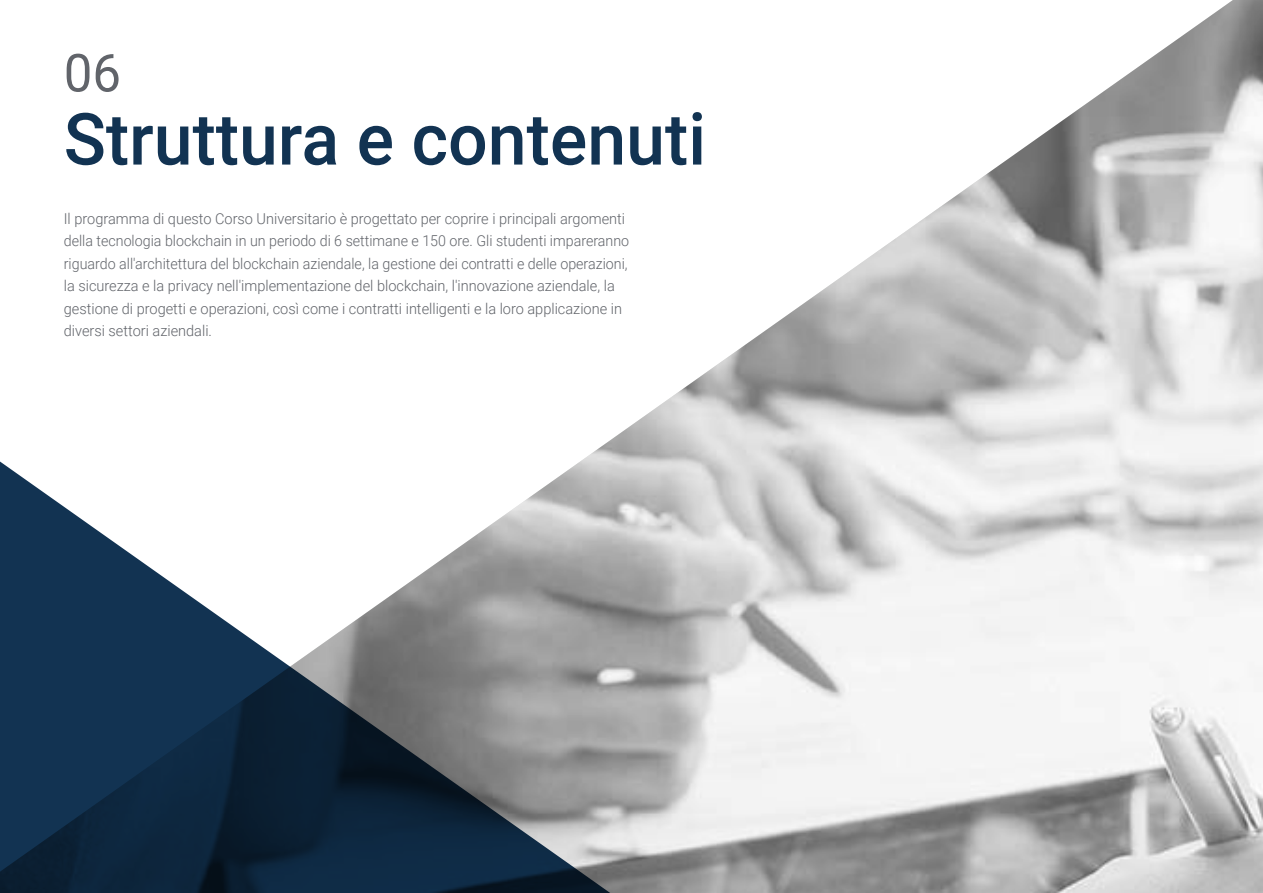
<style>
.page{position:relative;width:1263px;height:893px;background:#fff}
.page>*{position:absolute;margin:0;border:0;box-sizing:border-box;transform-origin:0 0}
.t1{font:500 72px "Roboto";color:#123352}
.t2{font:52.5px "Roboto";color:#61646a}
.t3{font:300 15px/22.5px "Roboto";color:#61646a}
</style>
<div class="page">
<img style="left:602px;top:0;width:661px;height:893px">
<svg style="left:0;top:446px;width:640px;height:447px"></svg>
<h2 class="t2" style="left:64px;top:36px;width:59px">06</h2>
<h1 class="t1" style="left:64px;top:89px;width:644px">Struttura e contenuti</h1>
<p class="t3" style="left:64px;top:207px;width:567px">Il programma di questo Corso Universitario è progettato per coprire i principali argomenti della tecnologia blockchain in un periodo di 6 settimane e 150 ore. Gli studenti impareranno riguardo all'architettura del blockchain aziendale, la gestione dei contratti e delle operazioni, la sicurezza e la privacy nell'implementazione del blockchain, l'innovazione aziendale, la gestione di progetti e operazioni, così come i contratti intelligenti e la loro applicazione in diversi settori aziendali.</p>
</div>
